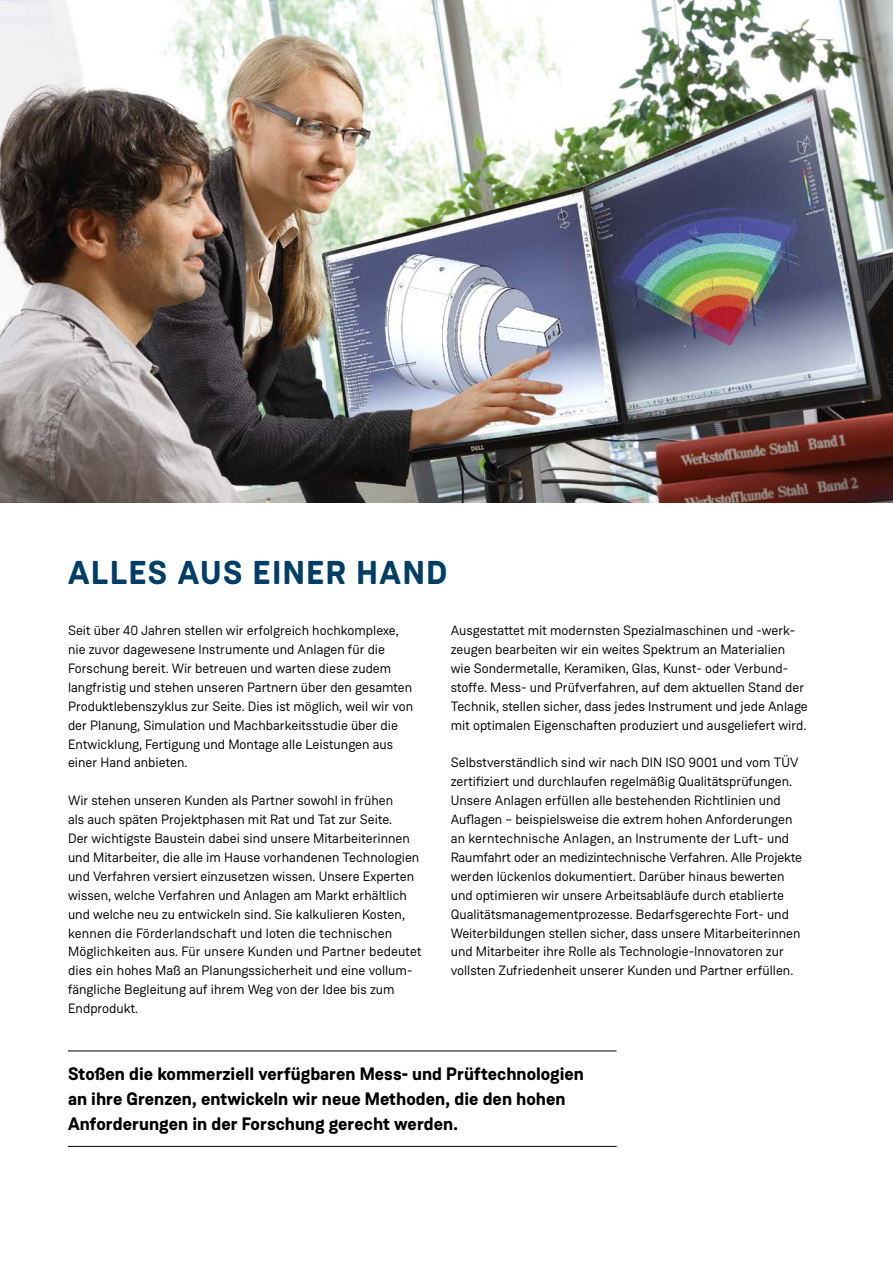
<style>
.page{position:relative;width:893px;height:1263px;background:#fff}
.page>*{position:absolute;margin:0;border:0;box-sizing:border-box;transform-origin:0 0}
.t1{font:700 33px "Weissenhof Grotesk";letter-spacing:.05em;color:#003e66}
.t2{font:700 18px/25.2px "Weissenhof Grotesk";color:#000}
.t3{font:13.5px/18.9px "Weissenhof Grotesk";color:#000}
</style>
<div class="page">
<img style="left:0;top:0;width:893px;height:503px">
<hr style="left:68px;top:1050px;width:549px;height:1px;background:#000">
<hr style="left:68px;top:1146px;width:549px;height:1px;background:#000">
<h1 class="t1" style="left:68px;top:552px;width:381px">ALLES AUS EINER HAND</h1>
<p class="t3" style="left:68px;top:621px;width:347px">Seit über 40 Jahren stellen wir erfolgreich hochkomplexe, nie zuvor dagewesene Instrumente und Anlagen für die Forschung bereit. Wir betreuen und warten diese zudem langfristig und stehen unseren Partnern über den gesamten Produktlebenszyklus zur Seite. Dies ist möglich, weil wir von der Planung, Simulation und Machbarkeitsstudie über die Entwicklung, Fertigung und Montage alle Leistungen aus einer Hand anbieten.</p>
<p class="t3" style="left:68px;top:791px;width:355px">Wir stehen unseren Kunden als Partner sowohl in frühen<br>als auch späten Projektphasen mit Rat und Tat zur Seite.<br>Der wichtigste Baustein dabei sind unsere Mitarbeiterinnen und Mitarbeiter, die alle im Hause vorhandenen Technologien und Verfahren versiert einzusetzen wissen. Unsere Experten wissen, welche Verfahren und Anlagen am Markt erhältlich und welche neu zu entwickeln sind. Sie kalkulieren Kosten, kennen die Förderlandschaft und loten die technischen Möglichkeiten aus. Für unsere Kunden und Partner bedeutet dies ein hohes Maß an Planungssicherheit und eine vollum&shy;fängliche Begleitung auf ihrem Weg von der Idee bis zum Endprodukt.</p>
<p class="t3" style="left:451px;top:621px;width:359px">Ausgestattet mit modernsten Spezialmaschinen und -werk&shy;zeugen bearbeiten wir ein weites Spektrum an Materialien wie Sondermetalle, Keramiken, Glas, Kunst- oder Verbund&shy;stoffe. Mess- und Prüfverfahren, auf dem aktuellen Stand der Technik, stellen sicher, dass jedes Instrument und jede Anlage mit optimalen Eigenschaften produziert und ausgeliefert wird.</p>
<p class="t3" style="left:451px;top:753px;width:353px">Selbstverständlich sind wir nach DIN ISO 9001 und vom TÜV zertifiziert und durchlaufen regelmäßig Qualitätsprüfungen.<br>Unsere Anlagen erfüllen alle bestehenden Richtlinien und Auflagen – beispielsweise die extrem hohen Anforderungen an kerntechnische Anlagen, an Instrumente der Luft- und Raumfahrt oder an medizintechnische Verfahren. Alle Projekte werden lückenlos dokumentiert. Darüber hinaus bewerten und optimieren wir unsere Arbeitsabläufe durch etablierte Qualitätsmanagementprozesse. Bedarfsgerechte Fort- und Weiterbildungen stellen sicher, dass unsere Mitarbeiterinnen und Mitarbeiter ihre Rolle als Technologie-Innovatoren zur vollsten Zufriedenheit unserer Kunden und Partner erfüllen.</p>
<h2 class="t2" style="left:68px;top:1061px;width:517px">Stoßen die kommerziell verfügbaren Mess- und Prüftechnologien an ihre Grenzen, entwickeln wir neue Methoden, die den hohen<br>Anforderungen in der Forschung gerecht werden.</h2>
</div>
